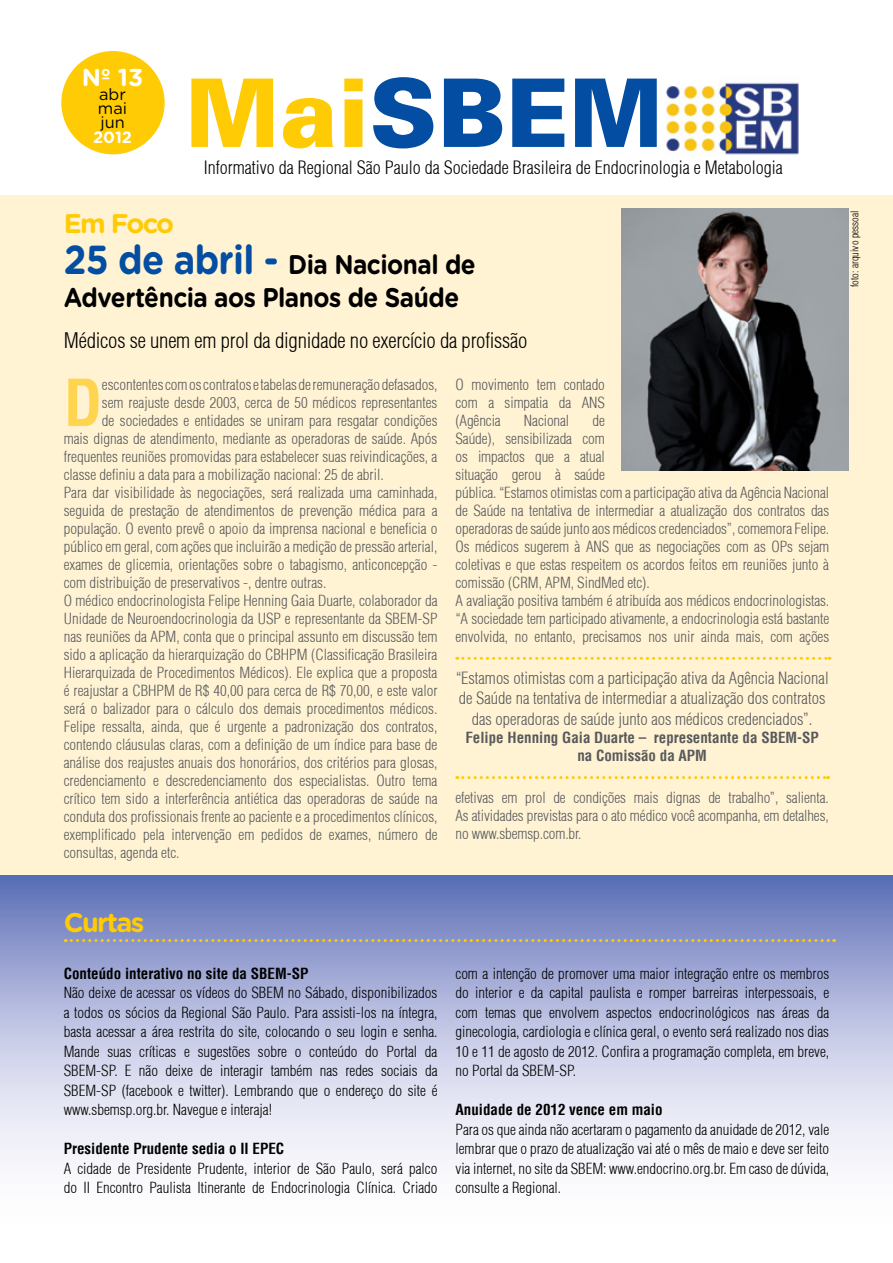
<style>
.page{position:relative;width:893px;height:1263px;background:#fff}
.page>*{position:absolute;margin:0;border:0;box-sizing:border-box;transform-origin:0 0}
.t1{font:94.5px "USA Black Plain";color:#034ea2}
.t2{font:700 condensed 63px "Helvetica";color:#ffd44f}
.t3{font:700 27px/40.7px "Gotham Rounded";letter-spacing:-.02em;color:#000;scale:.9 1}
.t4{font:700 27px "Gotham Rounded";letter-spacing:-.06em;color:#ffcb05}
.t5{font:700 24.45px "Gotham Rounded";color:#fff}
.t6{font:300 condensed 21px "Helvetica";letter-spacing:-.01em;color:#000}
.t7{font:300 condensed 18px "Helvetica";color:#000}
.t8{font:300 condensed 16.5px/19.8px "Helvetica";color:#58595b}
.t9{font:16.35px/14.2px "Gotham Rounded";color:#000;text-align:justify}
.t10{font:700 16.35px "Gotham Rounded";color:#fff}
.t11{font:300 condensed 15px/18px "Helvetica";color:#58595b;text-align:justify}
.t12{font:300 condensed 15px/19.5px "Helvetica";color:#000;text-align:justify}
.t13{font:700 condensed 15px "Helvetica";color:#000}
.t14{font:700 condensed 15px/18px "Helvetica";color:#58595b;text-align:center}
.t15{font:300 condensed 10.5px "Helvetica";color:#000}
.s1{color:#ffcb05}
.s2{font-size:40.5px;color:#034ea2}
</style>
<div class="page">
<div style="left:0;top:196px;width:893px;height:690px;background:#fff3d4"></div>
<img style="left:665px;top:82px;width:134px;height:73px">
<div style="left:61px;top:51px;width:104px;height:103px;background:#ffcb05;border-radius:50%"></div>
<svg style="left:457px;top:657px;width:373px;height:3px"></svg>
<svg style="left:457px;top:776px;width:371px;height:3px"></svg>
<svg style="left:0;top:876px;width:893px;height:284px;background:#b4bbde"></svg>
<svg style="left:65px;top:939px;width:770px;height:3px;background:#b4a780"></svg>
<img style="left:622px;top:208px;width:227px;height:262px">
<h3 class="t5" style="left:82px;top:59px;width:63px">Nº 13</h3>
<p class="t9" style="left:98px;top:86px;width:31px">abr mai jun</p>
<p class="t10" style="left:93px;top:125px;width:40px">2012</p>
<h1 class="t1" style="left:185px;top:55px;width:480px"><span class="s1">Mai</span>SBEM</h1>
<p class="t7" style="left:204px;top:156px;width:580px">Informativo da Regional São Paulo da Sociedade Brasileira de Endocrinologia e Metabologia</p>
<h3 class="t3" style="left:64px;top:202px;width:459px"><span class="s1">Em Foco<br></span><span class="s2">25 de abril -</span> Dia Nacional de</h3>
<h3 class="t3" style="left:64px;top:276px;width:441px">Advertência aos Planos de Saúde</h3>
<h3 class="t6" style="left:64px;top:327px;width:465px">Médicos se unem em prol da dignidade no exercício da profissão</h3>
<p class="t11" style="left:455px;top:375px;width:151px">O movimento tem contado com a simpatia da ANS (Agência</p>
<h2 class="t2" style="left:64px;top:363px;width:40px">D</h2>
<p class="t11" style="left:102px;top:375px;width:337px">escontentes com os contratos e tabelas de remuneração defasados,</p>
<p class="t11" style="left:102px;top:393px;width:337px">sem reajuste desde 2003, cerca de 50 médicos representantes</p>
<p class="t11" style="left:102px;top:411px;width:337px">de sociedades e entidades se uniram para resgatar condições</p>
<p class="t11" style="left:64px;top:429px;width:375px">mais dignas de atendimento, mediante as operadoras de saúde. Após</p>
<p class="t11" style="left:64px;top:447px;width:375px">frequentes reuniões promovidas para estabelecer suas reivindicações, a</p>
<p class="t11" style="left:64px;top:465px;width:321px">classe definiu a data para a mobilização nacional: 25 de abril.</p>
<p class="t11" style="left:64px;top:483px;width:375px">Para dar visibilidade às negociações, será realizada uma caminhada,</p>
<p class="t11" style="left:64px;top:501px;width:375px">seguida de prestação de atendimentos de prevenção médica para a</p>
<p class="t11" style="left:64px;top:519px;width:375px">população. O evento prevê o apoio da imprensa nacional e beneficia o</p>
<p class="t11" style="left:64px;top:537px;width:375px">público em geral, com ações que incluirão a medição de pressão arterial,</p>
<p class="t11" style="left:64px;top:555px;width:375px">exames de glicemia, orientações sobre o tabagismo, anticoncepção -</p>
<p class="t11" style="left:64px;top:573px;width:264px">com distribuição de preservativos -, dentre outras.</p>
<p class="t11" style="left:64px;top:591px;width:375px">O médico endocrinologista Felipe Henning Gaia Duarte, colaborador da</p>
<p class="t11" style="left:64px;top:609px;width:375px">Unidade de Neuroendocrinologia da USP e representante da SBEM-SP</p>
<p class="t11" style="left:64px;top:627px;width:375px">nas reuniões da APM, conta que o principal assunto em discussão tem</p>
<p class="t11" style="left:64px;top:645px;width:375px">sido a aplicação da hierarquização do CBHPM (Classificação Brasileira</p>
<p class="t11" style="left:64px;top:663px;width:375px">Hierarquizada de Procedimentos Médicos). Ele explica que a proposta</p>
<p class="t11" style="left:64px;top:681px;width:375px">é reajustar a CBHPM de R$ 40,00 para cerca de R$ 70,00, e este valor</p>
<p class="t11" style="left:64px;top:699px;width:375px">será o balizador para o cálculo dos demais procedimentos médicos.</p>
<p class="t11" style="left:64px;top:717px;width:375px">Felipe ressalta, ainda, que é urgente a padronização dos contratos,</p>
<p class="t11" style="left:64px;top:735px;width:375px">contendo cláusulas claras, com a definição de um índice para base de</p>
<p class="t11" style="left:64px;top:753px;width:375px">análise dos reajustes anuais dos honorários, dos critérios para glosas,</p>
<p class="t11" style="left:64px;top:771px;width:375px">credenciamento e descredenciamento dos especialistas. Outro tema</p>
<p class="t11" style="left:64px;top:789px;width:375px">crítico tem sido a interferência antiética das operadoras de saúde na</p>
<p class="t11" style="left:64px;top:807px;width:375px">conduta dos profissionais frente ao paciente e a procedimentos clínicos,</p>
<p class="t11" style="left:64px;top:825px;width:375px">exemplificado pela intervenção em pedidos de exames, número de</p>
<p class="t11" style="left:64px;top:843px;width:117px">consultas, agenda etc.</p>
<p class="t11" style="left:455px;top:411px;width:375px;text-align:left;text-indent:137px">de<br>Saúde), sensibilizada com<br>os impactos que a atual<br>situação gerou à saúde<br>pública. “Estamos otimistas com a participação ativa da Agência Nacional de Saúde na tentativa de intermediar a atualização dos contratos das operadoras de saúde junto aos médicos credenciados”, comemora Felipe.<br>Os médicos sugerem à ANS que as negociações com as OPs sejam coletivas e que estas respeitem os acordos feitos em reuniões junto à comissão (CRM, APM, SindMed etc).<br>A avaliação positiva também é atribuída aos médicos endocrinologistas. “A sociedade tem participado ativamente, a endocrinologia está bastante envolvida, no entanto, precisamos nos unir ainda mais, com ações</p>
<p class="t8" style="left:456px;top:668px;width:374px">“Estamos otimistas com a participação ativa da Agência Nacional de Saúde na tentativa de intermediar a atualização dos contratos</p>
<p class="t8" style="left:472px;top:709px;width:342px">das operadoras de saúde junto aos médicos credenciados”.</p>
<p class="t14" style="left:465px;top:729px;width:355px">Felipe Henning Gaia Duarte – representante da SBEM-SP na Comissão da APM</p>
<p class="t11" style="left:524px;top:411px;width:47px">Nacional</p>
<p class="t11" style="left:455px;top:789px;width:375px">efetivas em prol de condições mais dignas de trabalho”, salienta.<br>As atividades previstas para o ato médico você acompanha, em detalhes, no www.sbemsp.com.br.</p>
<h3 class="t4" style="left:64px;top:903px;width:82px">Curtas</h3>
<p class="t13" style="left:64px;top:964px;width:246px">Conteúdo interativo no site da SBEM-SP</p>
<p class="t12" style="left:64px;top:983px;width:375px">Não deixe de acessar os vídeos do SBEM no Sábado, disponibilizados a todos os sócios da Regional São Paulo. Para assisti-los na íntegra, basta acessar a área restrita do site, colocando o seu login e senha.<br>Mande suas críticas e sugestões sobre o conteúdo do Portal da SBEM-SP. E não deixe de interagir também nas redes sociais da SBEM-SP (facebook e twitter). Lembrando que o endereço do site é www.sbemsp.org.br. Navegue e interaja!</p>
<p class="t13" style="left:64px;top:1139px;width:222px">Presidente Prudente sedia o II EPEC</p>
<p class="t12" style="left:64px;top:1158px;width:375px">A cidade de Presidente Prudente, interior de São Paulo, será palco do II Encontro Paulista Itinerante de Endocrinologia Clínica. Criado</p>
<p class="t12" style="left:455px;top:963px;width:375px">com a intenção de promover uma maior integração entre os membros do interior e da capital paulista e romper barreiras interpessoais, e com temas que envolvem aspectos endocrinológicos nas áreas da ginecologia, cardiologia e clínica geral, o evento será realizado nos dias 10 e 11 de agosto de 2012. Confira a programação completa, em breve, no Portal da SBEM-SP.</p>
<p class="t13" style="left:455px;top:1100px;width:209px">Anuidade de 2012 vence em maio</p>
<p class="t12" style="left:455px;top:1119px;width:375px">Para os que ainda não acertaram o pagamento da anuidade de 2012, vale lembrar que o prazo de atualização vai até o mês de maio e deve ser feito via internet, no site da SBEM: www.endocrino.org.br. Em caso de dúvida, consulte a Regional.</p>
<p class="t15" style="left:848px;top:287px;width:78px;rotate:-90deg">foto: arquivo pessoal</p>
</div>
